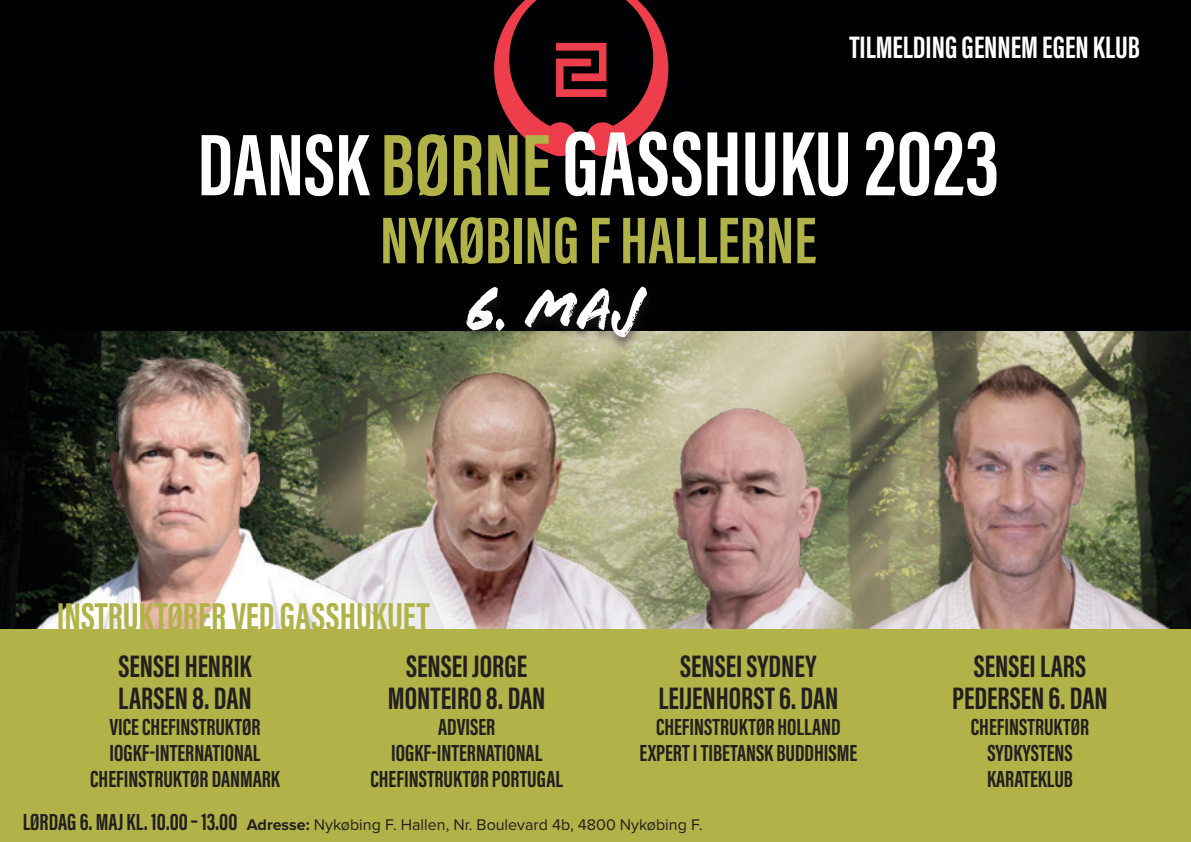
<style>
.page{position:relative;width:1191px;height:842px;background:#fff}
.page>*{position:absolute;margin:0;border:0;box-sizing:border-box;transform-origin:0 0}
.t1{font:700 94px "Acumin Pro Extra Cond";letter-spacing:.005em;color:#fff}
.t2{font:700 68px "Acumin Pro Extra Cond";letter-spacing:.005em;color:#b1b247}
.t3{font:60px "Flood Std";color:#fff}
.t4{font:700 40px "Acumin Pro Extra Cond";color:#b1b247}
.t5{font:700 32px/32px "Acumin Pro Extra Cond";color:#231f20;text-align:center}
.t6{font:700 32px "Acumin Pro Extra Cond";color:#fff}
.t7{font:700 24px/26px "Acumin Pro Extra Cond";color:#231f20;text-align:center}
.t8{font:16px "Proxima Nova";color:#231f20}
.s1{font-size:90px}
.s2{font-size:90px;color:#b1b247}
.s3{font-family:"Acumin Pro Extra Cond";font-weight:700;font-size:24px}
.s4{font-weight:700}
</style>
<div class="page">
<img style="left:0;top:330px;width:1191px;height:299px">
<div style="left:0;top:0;width:1191px;height:330px;background:#000103"></div>
<div style="left:0;top:629px;width:1191px;height:213px;background:#b1b247"></div>
<svg style="left:494px;top:0;width:174px;height:156px"></svg>
<div style="left:457px;top:283px;width:199px;height:69px;background:#231f20;opacity:.75"></div>
<h3 class="t6" style="left:849px;top:28px;width:292px">TILMELDING GENNEM EGEN KLUB</h3>
<h1 class="t1" style="left:197px;top:106px;width:803px"><span class="s1">DANSK</span> <span class="s2">BØRNE</span>GASSHUKU 2023</h1>
<h2 class="t2" style="left:380px;top:199px;width:438px">NYKØBING F HALLERNE</h2>
<h3 class="t3" style="left:463px;top:275px;width:183px;rotate:-1deg">6. MAJ</h3>
<h3 class="t4" style="left:57px;top:592px;width:374px">INSTRUKTØRER VED GASSHUKUET</h3>
<h3 class="t5" style="left:118px;top:650px;width:135px;text-align:left">SENSEI HENRIK<br>LARSEN 8. DAN</h3>
<p class="t7" style="left:90px;top:714px;width:191px">VICE CHEFINSTRUKTØR<br>IOGKF-INTERNATIONAL<br>CHEFINSTRUKTØR DANMARK</p>
<h3 class="t5" style="left:388px;top:650px;width:159px">SENSEI JORGE<br>MONTEIRO 8. DAN</h3>
<p class="t7" style="left:370px;top:714px;width:194px">ADVISER<br>IOGKF-INTERNATIONAL<br>CHEFINSTRUKTØR PORTUGAL</p>
<h3 class="t5" style="left:658px;top:650px;width:181px">SENSEI SYDNEY<br>LEIJENHORST 6. DAN</h3>
<p class="t7" style="left:639px;top:714px;width:219px">CHEFINSTRUKTØR HOLLAND<br>EXPERT I TIBETANSK BUDDHISME</p>
<p class="t8" style="left:23px;top:813px;width:681px"><span class="s3">LØRDAG 6. MAJ KL. 10.00 – 13.00</span> <span class="s4">Adresse:</span> Nykøbing F. Hallen, Nr. Boulevard 4b, 4800 Nykøbing F.</p>
<h3 class="t5" style="left:952px;top:650px;width:157px">SENSEI LARS<br>PEDERSEN 6. DAN</h3>
<p class="t7" style="left:971px;top:714px;width:120px">CHEFINSTRUKTØR<br>SYDKYSTENS<br>KARATEKLUB</p>
</div>
